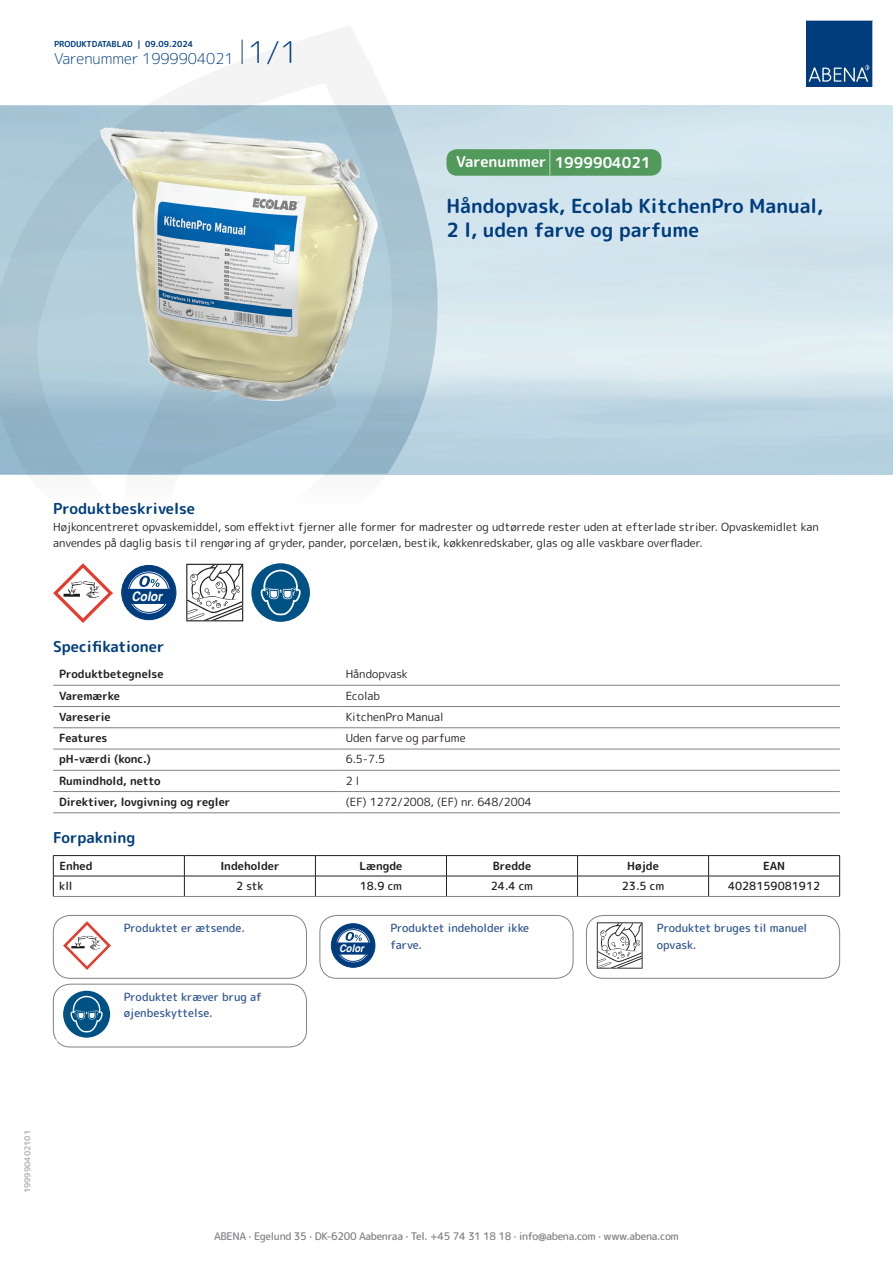
<style>
.page{position:relative;width:893px;height:1263px;background:#fff}
.page>*{position:absolute;margin:0;border:0;box-sizing:border-box;transform-origin:0 0}
.t1{font:700 19.5px/24px "Rounded Mplus 1 c";color:#013d7d}
.t2{font:700 15px "Rounded Mplus 1 c";color:#013d7d}
.t3{font:300 15px "Rounded Mplus 1 c";color:#013d7d}
.t4{font:700 15px "Rounded Mplus 1 c";color:#fff}
.t5{font:italic 700 13.05px "Helvetica";letter-spacing:-.005em;color:#fff;scale:.9 1}
.t6{font:11.25px/16.5px "Rounded Mplus 1 c";color:#231f20}
.t7{font:700 11.25px "Rounded Mplus 1 c";color:#231f20}
.t8{font:500 11.25px/16.5px "Rounded Mplus 1 c";color:#305691}
.t9{font:500 11.25px "Rounded Mplus 1 c";color:#231f20}
.t10{font:500 10.5px "Rounded Mplus 1 c";letter-spacing:-.03em;color:#808285}
.t11{font:italic 700 10.5px "Helvetica";letter-spacing:-.005em;color:#fff;scale:.9 1}
.t12{font:700 10.5px "Rounded Mplus 1 c";color:#fff}
.t13{font:700 8.25px "Rounded Mplus 1 c";color:#013d7d}
.t14{font:700 8.25px "Rounded Mplus 1 c";color:#b2b3b7}
.s1{font-size:30px}
.s2{font-size:25.5px}
</style>
<div class="page">
<svg style="left:0;top:26px;width:439px;height:586px"></svg>
<svg style="left:0;top:106px;width:438px;height:368px;background:#a4c2d1"></svg>
<svg style="left:242px;top:40px;width:1px;height:24px"></svg>
<svg style="left:806px;top:20px;width:67px;height:67px;background:#144b86"></svg>
<img style="left:100px;top:127px;width:278px;height:275px">
<img style="left:54px;top:563px;width:58px;height:59px">
<div style="left:122px;top:565px;width:54px;height:55px;background:#013d7d;border-radius:50%"></div>
<div style="left:121px;top:565px;width:55px;height:55px;border:1px solid #013d7d;border-radius:50%"></div>
<svg style="left:127px;top:571px;width:44px;height:43px"></svg>
<div style="left:127px;top:570px;width:44px;height:45px;border:1px solid #013d7d;border-radius:50%"></div>
<div style="left:129px;top:573px;width:40px;height:39px;border:1px solid #013d7d;border-radius:50%"></div>
<svg style="left:124px;top:576px;width:48px;height:28px"></svg>
<svg style="left:186px;top:564px;width:57px;height:57px"></svg>
<div style="left:251px;top:563px;width:59px;height:59px;background:#005285;border-radius:50%"></div>
<svg style="left:261px;top:563px;width:40px;height:52px"></svg>
<hr style="left:53px;top:685px;width:287px;height:1px;background:#808285">
<hr style="left:340px;top:685px;width:500px;height:1px;background:#808285">
<hr style="left:53px;top:706px;width:287px;height:1px;background:#808285">
<hr style="left:340px;top:706px;width:500px;height:1px;background:#808285">
<hr style="left:53px;top:727px;width:287px;height:1px;background:#808285">
<hr style="left:340px;top:727px;width:500px;height:1px;background:#808285">
<hr style="left:53px;top:749px;width:287px;height:1px;background:#808285">
<hr style="left:340px;top:749px;width:500px;height:1px;background:#808285">
<hr style="left:53px;top:770px;width:287px;height:1px;background:#808285">
<hr style="left:340px;top:770px;width:500px;height:1px;background:#808285">
<hr style="left:53px;top:791px;width:287px;height:1px;background:#808285">
<hr style="left:340px;top:791px;width:500px;height:1px;background:#808285">
<hr style="left:53px;top:812px;width:287px;height:1px;background:#808285">
<hr style="left:340px;top:812px;width:500px;height:1px;background:#808285">
<hr style="left:53px;top:855px;width:131px;height:1px;background:#231f20">
<hr style="left:184px;top:855px;width:131px;height:1px;background:#231f20">
<hr style="left:315px;top:855px;width:131px;height:1px;background:#231f20">
<hr style="left:446px;top:855px;width:131px;height:1px;background:#231f20">
<hr style="left:577px;top:855px;width:132px;height:1px;background:#231f20">
<hr style="left:709px;top:855px;width:131px;height:1px;background:#231f20">
<hr style="left:53px;top:876px;width:131px;height:1px;background:#231f20">
<svg style="left:53px;top:856px;width:1px;height:40px"></svg>
<hr style="left:184px;top:876px;width:131px;height:1px;background:#231f20">
<svg style="left:184px;top:856px;width:1px;height:40px"></svg>
<hr style="left:315px;top:876px;width:131px;height:1px;background:#231f20">
<svg style="left:315px;top:856px;width:1px;height:40px"></svg>
<hr style="left:446px;top:876px;width:131px;height:1px;background:#231f20">
<svg style="left:446px;top:856px;width:1px;height:40px"></svg>
<hr style="left:577px;top:876px;width:132px;height:1px;background:#231f20">
<svg style="left:577px;top:856px;width:1px;height:40px"></svg>
<hr style="left:709px;top:876px;width:131px;height:1px;background:#231f20">
<svg style="left:708px;top:856px;width:1px;height:40px"></svg>
<svg style="left:839px;top:856px;width:1px;height:40px"></svg>
<hr style="left:53px;top:896px;width:131px;height:1px;background:#808285">
<hr style="left:184px;top:896px;width:131px;height:1px;background:#808285">
<hr style="left:315px;top:896px;width:131px;height:1px;background:#808285">
<hr style="left:446px;top:896px;width:131px;height:1px;background:#808285">
<hr style="left:577px;top:896px;width:132px;height:1px;background:#808285">
<hr style="left:709px;top:896px;width:131px;height:1px;background:#808285">
<img style="left:63px;top:922px;width:47px;height:47px">
<div style="left:53px;top:915px;width:254px;height:63px;border:1px solid #808285;border-radius:17px"></div>
<div style="left:331px;top:924px;width:44px;height:43px;background:#013d7d;border-radius:50%"></div>
<div style="left:331px;top:923px;width:44px;height:44px;border:1px solid #013d7d;border-radius:50%"></div>
<svg style="left:336px;top:928px;width:35px;height:35px"></svg>
<div style="left:335px;top:927px;width:36px;height:36px;border:1px solid #013d7d;border-radius:50%"></div>
<div style="left:337px;top:929px;width:32px;height:32px;border:1px solid #013d7d;border-radius:50%"></div>
<svg style="left:333px;top:932px;width:39px;height:23px"></svg>
<div style="left:320px;top:915px;width:253px;height:63px;border:1px solid #808285;border-radius:17px"></div>
<svg style="left:597px;top:922px;width:46px;height:47px"></svg>
<div style="left:586px;top:915px;width:254px;height:63px;border:1px solid #808285;border-radius:17px"></div>
<div style="left:63px;top:991px;width:47px;height:47px;background:#005285;border-radius:50%"></div>
<svg style="left:71px;top:991px;width:32px;height:41px"></svg>
<div style="left:53px;top:984px;width:254px;height:63px;border:1px solid #808285;border-radius:17px"></div>
<div style="left:446px;top:149px;width:215px;height:27px;background:#52995c;border-radius:10px"></div>
<p class="t13" style="left:54px;top:38px;width:141px">PRODUKTDATABLAD | 09.09.2024</p>
<h2 class="t3" style="left:54px;top:48px;width:246px">Varenummer 1999904021 <span class="s1">1/1</span></h2>
<h2 class="t4" style="left:456px;top:152px;width:196px">Varenummer <span class="s2">|</span> 1999904021</h2>
<h1 class="t1" style="left:446px;top:194px;width:378px">Håndopvask, Ecolab KitchenPro Manual,<br>2 l, uden farve og parfume</h1>
<h2 class="t2" style="left:53px;top:498px;width:143px">Produktbeskrivelse</h2>
<p class="t6" style="left:53px;top:518px;width:767px">Højkoncentreret opvaskemiddel, som effektivt fjerner alle former for madrester og udtørrede rester uden at efterlade striber. Opvaskemidlet kan anvendes på daglig basis til rengøring af gryder, pander, porcelæn, bestik, køkkenredskaber, glas og alle vaskbare overflader.</p>
<p class="t5" style="left:131px;top:585px;width:36px">Color</p>
<h2 class="t2" style="left:53px;top:635px;width:113px">Specifikationer</h2>
<p class="t7" style="left:59px;top:666px;width:106px">Produktbetegnelse</p>
<p class="t6" style="left:346px;top:666px;width:64px">Håndopvask</p>
<p class="t7" style="left:59px;top:688px;width:62px">Varemærke</p>
<p class="t6" style="left:346px;top:687px;width:36px">Ecolab</p>
<p class="t7" style="left:59px;top:709px;width:53px">Vareserie</p>
<p class="t6" style="left:346px;top:708px;width:99px">KitchenPro Manual</p>
<p class="t7" style="left:59px;top:730px;width:50px">Features</p>
<p class="t6" style="left:346px;top:730px;width:121px">Uden farve og parfume</p>
<p class="t7" style="left:59px;top:751px;width:93px">pH-værdi (konc.)</p>
<p class="t6" style="left:346px;top:751px;width:41px">6.5-7.5</p>
<p class="t7" style="left:59px;top:773px;width:103px">Rumindhold, netto</p>
<p class="t6" style="left:346px;top:772px;width:15px">2 l</p>
<p class="t7" style="left:59px;top:794px;width:173px">Direktiver, lovgivning og regler</p>
<p class="t6" style="left:346px;top:794px;width:188px">(EF) 1272/2008, (EF) nr. 648/2004</p>
<h2 class="t2" style="left:53px;top:827px;width:84px">Forpakning</h2>
<p class="t7" style="left:59px;top:858px;width:35px">Enhed</p>
<p class="t7" style="left:220px;top:858px;width:61px">Indeholder</p>
<p class="t7" style="left:359px;top:858px;width:44px">Længde</p>
<p class="t7" style="left:493px;top:858px;width:40px">Bredde</p>
<p class="t7" style="left:627px;top:858px;width:33px">Højde</p>
<p class="t7" style="left:763px;top:858px;width:24px">EAN</p>
<p class="t9" style="left:59px;top:878px;width:15px">kll</p>
<p class="t9" style="left:236px;top:878px;width:29px">2 stk</p>
<p class="t9" style="left:360px;top:878px;width:44px">18.9 cm</p>
<p class="t9" style="left:491px;top:878px;width:44px">24.4 cm</p>
<p class="t9" style="left:622px;top:878px;width:44px">23.5 cm</p>
<p class="t9" style="left:728px;top:878px;width:94px">4028159081912</p>
<p class="t8" style="left:124px;top:920px;width:123px">Produktet er ætsende.</p>
<p class="t8" style="left:390px;top:920px;width:140px">Produktet indeholder ikke</p>
<p class="t11" style="left:339px;top:940px;width:29px">Color</p>
<p class="t8" style="left:390px;top:936px;width:33px">farve.</p>
<p class="t8" style="left:657px;top:920px;width:152px">Produktet bruges til manuel opvask.</p>
<p class="t12" style="left:53px;top:1036px;width:7px">*</p>
<p class="t8" style="left:124px;top:988px;width:139px">Produktet kræver brug af øjenbeskyttelse.</p>
<p class="t14" style="left:22px;top:1193px;width:65px;rotate:-90deg">199990402101</p>
<p class="t10" style="left:214px;top:1229px;width:466px">ABENA · Egelund 35 · DK-6200 Aabenraa · Tel. +45 74 31 18 18 · info@abena.com · www.abena.com</p>
</div>
